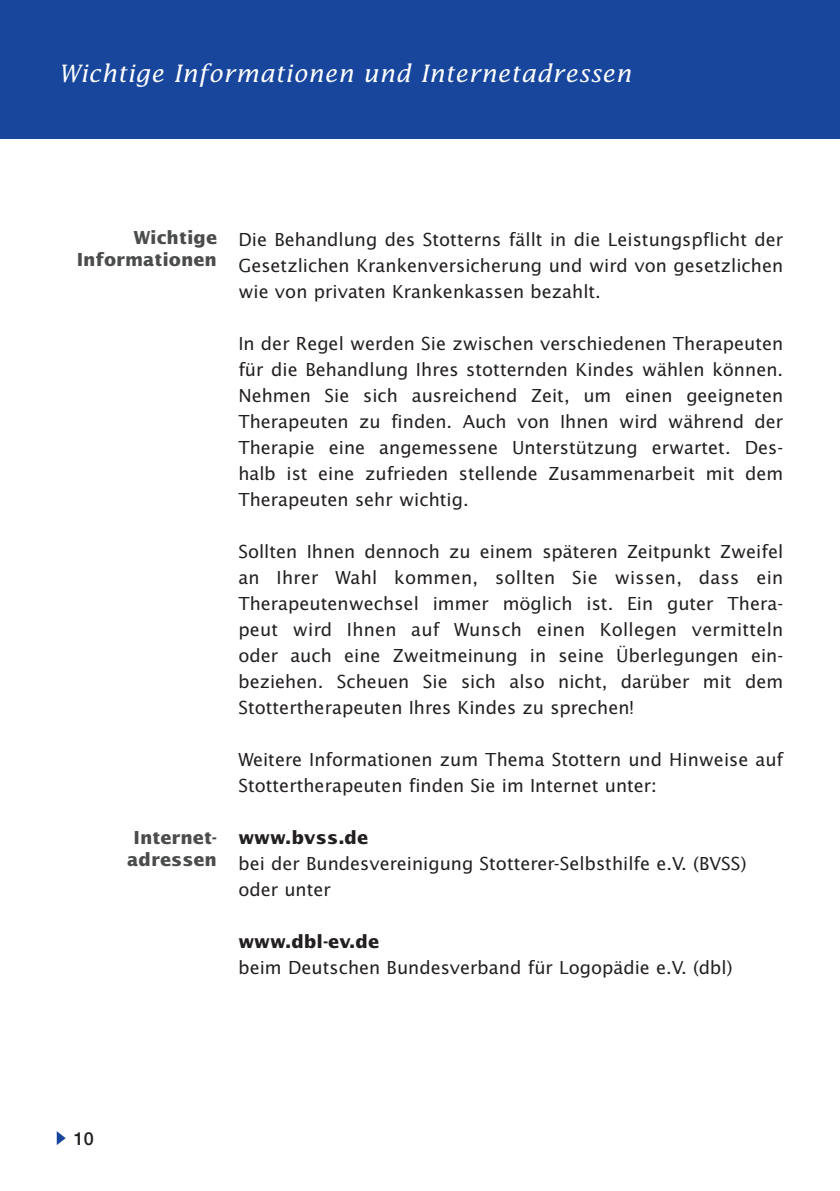
<style>
.page{position:relative;width:840px;height:1191px;background:#fff}
.page>*{position:absolute;margin:0;border:0;box-sizing:border-box;transform-origin:0 0}
.t1{font:italic 24px "Lucida";letter-spacing:.025em;color:#fff}
.t2{font:18px/26px "Lucida Sans";color:#231f20;text-align:justify}
.t3{font:700 18px/22px "Lucida Sans";color:#4b4c4d;text-align:right}
.t4{font:700 18px "Lucida Sans";color:#231f20}
.t5{font:500 18px "Helvetica Neue";color:#231f20}
</style>
<div class="page">
<svg style="left:57px;top:1131px;width:9px;height:14px"></svg>
<div style="left:0;top:0;width:839px;height:139px;background:#18469d"></div>
<hr style="left:839px;top:139px;width:1px;height:1052px;background:#e7e8f4">
<h1 class="t1" style="left:59px;top:59px;width:573px">Wichtige Informationen und Internetadressen</h1>
<p class="t3" style="left:77px;top:226px;width:142px">Wichtige<br>Informationen</p>
<p class="t3" style="left:127px;top:826px;width:91px;text-align:center">Internet&shy;adressen</p>
<p class="t2" style="left:238px;top:226px;width:546px">Die Behandlung des Stotterns fällt in die Leistungspflicht der Gesetzlichen Krankenversicherung und wird von gesetzlichen wie von privaten Krankenkassen bezahlt.</p>
<p class="t2" style="left:238px;top:330px;width:546px">In der Regel werden Sie zwischen verschiedenen Therapeuten für die Behandlung Ihres stotternden Kindes wählen können.<br>Nehmen Sie sich ausreichend Zeit, um einen geeigneten Therapeuten zu finden. Auch von Ihnen wird während der Therapie eine angemessene Unterstützung erwartet. Des&shy;halb ist eine zufrieden stellende Zusammenarbeit mit dem Therapeuten sehr wichtig.</p>
<p class="t2" style="left:238px;top:538px;width:546px">Sollten Ihnen dennoch zu einem späteren Zeitpunkt Zweifel an Ihrer Wahl kommen, sollten Sie wissen, dass ein Therapeutenwechsel immer möglich ist. Ein guter Thera&shy;peut wird Ihnen auf Wunsch einen Kollegen vermitteln oder auch eine Zweitmeinung in seine Überlegungen ein&shy;beziehen. Scheuen Sie sich also nicht, darüber mit dem Stottertherapeuten Ihres Kindes zu sprechen!</p>
<p class="t2" style="left:238px;top:746px;width:546px">Weitere Informationen zum Thema Stottern und Hinweise auf<br>Stottertherapeuten finden Sie im Internet unter:</p>
<p class="t4" style="left:238px;top:826px;width:131px">www.bvss.de</p>
<p class="t2" style="left:238px;top:850px;width:509px">bei der Bundesvereinigung Stotterer-Selbsthilfe e.V. (BVSS) oder unter</p>
<p class="t4" style="left:238px;top:930px;width:142px">www.dbl-ev.de</p>
<p class="t2" style="left:238px;top:954px;width:495px">beim Deutschen Bundesverband für Logopädie e.V. (dbl)</p>
<p class="t5" style="left:74px;top:1127px;width:22px">10</p>
</div>
